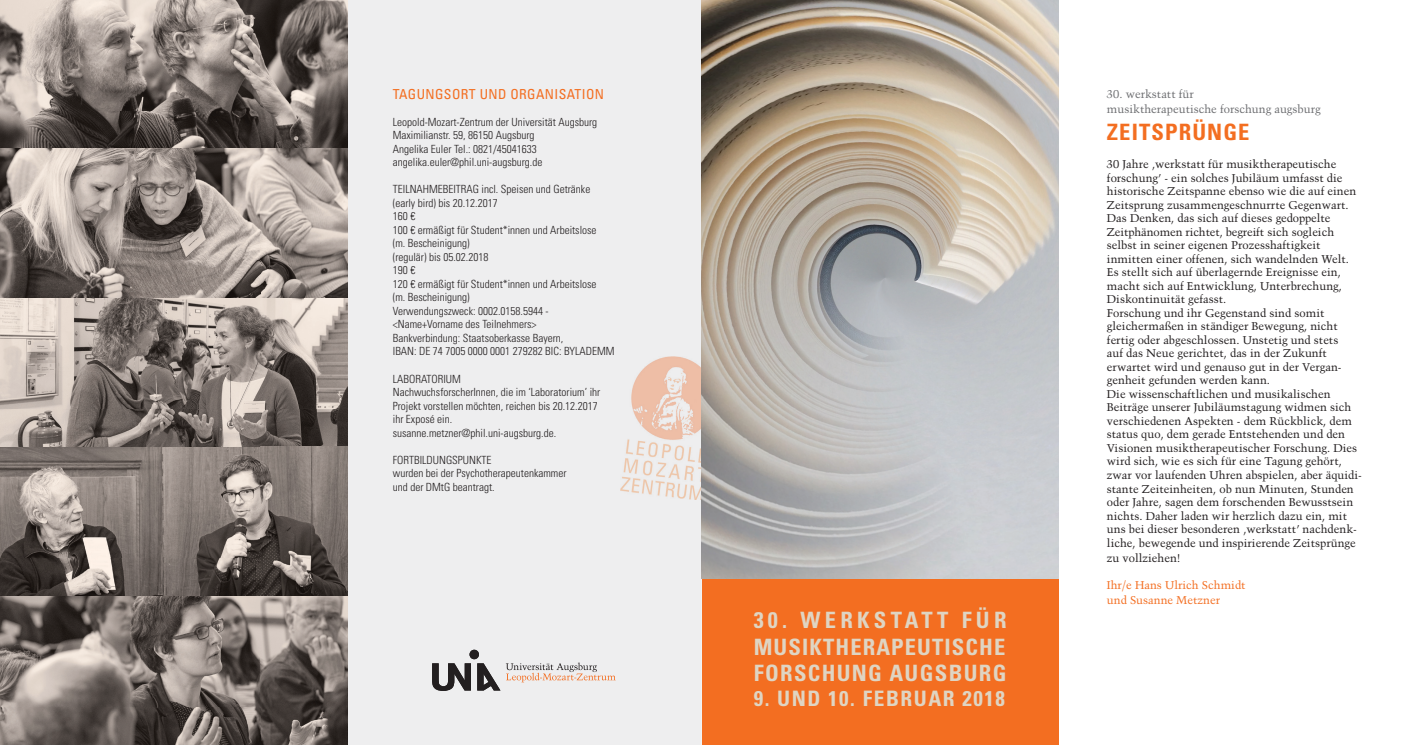
<style>
.page{position:relative;width:1407px;height:745px;background:#fff}
.page>*{position:absolute;margin:0;border:0;box-sizing:border-box;transform-origin:0 0}
.t1{font:700 condensed 22.5px/26.2px "Univers LT Std";letter-spacing:.06em;color:#dfd5c3;text-align:justify}
.t2{font:700 condensed 22.5px "Univers LT Std";letter-spacing:.05em;color:#f36e21}
.t3{font:700 condensed 21.25px "Univers LT Std";letter-spacing:.075em;color:#dfd5c3}
.t4{font:condensed 13.75px "Univers LT Std";letter-spacing:.03em;color:#f36e21}
.t5{font:11.25px/13.5px "Trump Mediaeval LT Std";color:#231f20}
.t6{font:300 condensed 11.25px/13.5px "Univers LT Std";color:#231f20}
.t7{font:11.25px/15px "Trump Mediaeval LT Std";color:#6c6d70}
.t8{font:11.25px/15px "Trump Mediaeval LT Std";color:#f36e21}
</style>
<div class="page">
<div style="left:702px;top:578px;width:356px;height:166px;background:#f36e21"></div>
<div style="left:347px;top:0;width:355px;height:744px;background:#eeeeef"></div>
<img style="left:620px;top:356px;width:82px;height:143px">
<svg style="left:506px;top:662px;width:110px;height:20px;background:#dfd3cd"></svg>
<svg style="left:432px;top:649px;width:68px;height:41px;background:#9d9b9c"></svg>
<img style="left:702px;top:0;width:356px;height:578px">
<img style="left:0;top:0;width:347px;height:744px">
<p class="t4" style="left:393px;top:85px;width:213px">TAGUNGSORT UND ORGANISATION</p>
<p class="t6" style="left:393px;top:115px;width:206px">Leopold-Mozart-Zentrum der Universität Augsburg Maximilianstr. 59, 86150 Augsburg<br>Angelika Euler Tel.: 0821/45041633 angelika.euler@phil.uni-augsburg.de</p>
<p class="t6" style="left:393px;top:182px;width:223px">TEILNAHMEBEITRAG incl. Speisen und Getränke (early bird) bis 20.12.2017<br>160 €<br>100 € ermäßigt für Student*innen und Arbeitslose<br>(m. Bescheinigung)<br>(regulär) bis 05.02.2018<br>190 €<br>120 € ermäßigt für Student*innen und Arbeitslose<br>(m. Bescheinigung)<br>Verwendungszweck: 0002.0158.5944 - &lt;Name+Vorname des Teilnehmers&gt;<br>Bankverbindung: Staatsoberkasse Bayern,<br>IBAN: DE 74 7005 0000 0001 279282 BIC: BYLADEMM</p>
<p class="t6" style="left:393px;top:371px;width:209px">LABORATORIUM<br>NachwuchsforscherInnen, die im ‘Laboratorium’ ihr Projekt vorstellen möchten, reichen bis 20.12.2017 ihr Exposé ein. susanne.metzner@phil.uni-augsburg.de.</p>
<p class="t6" style="left:393px;top:452px;width:175px">FORTBILDUNGSPUNKTE<br>wurden bei der Psychotherapeutenkammer und der DMtG beantragt.</p>
<h1 class="t1" style="left:754px;top:606px;width:254px">30. WERKSTATT FÜR MUSIKTHERAPEUTISCHE FORSCHUNG AUGSBURG</h1>
<h2 class="t3" style="left:754px;top:685px;width:253px">9. UND 10. FEBRUAR 2018</h2>
<p class="t7" style="left:1107px;top:86px;width:215px">30. werkstatt für<br>musiktherapeutische forschung augsburg</p>
<h1 class="t2" style="left:1107px;top:118px;width:144px">ZEITSPRÜNGE</h1>
<p class="t5" style="left:1107px;top:157px;width:257px">30 Jahre ‚werkstatt für musiktherapeutische forschung’ - ein solches Jubiläum umfasst die historische Zeitspanne ebenso wie die auf einen Zeitsprung zusammengeschnurrte Gegenwart.<br>Das Denken, das sich auf dieses gedoppelte Zeitphänomen richtet, begreift sich sogleich selbst in seiner eigenen Prozesshaftigkeit inmitten einer offenen, sich wandelnden Welt.<br>Es stellt sich auf überlagernde Ereignisse ein, macht sich auf Entwicklung, Unterbrechung, Diskontinuität gefasst.<br>Forschung und ihr Gegenstand sind somit gleichermaßen in ständiger Bewegung, nicht fertig oder abgeschlossen. Unstetig und stets<br>auf das Neue gerichtet, das in der Zukunft erwartet wird und genauso gut in der Vergan&shy;genheit gefunden werden kann.<br>Die wissenschaftlichen und musikalischen Beiträge unserer Jubiläumstagung widmen sich verschiedenen Aspekten - dem Rückblick, dem status quo, dem gerade Entstehenden und den Visionen musiktherapeutischer Forschung. Dies wird sich, wie es sich für eine Tagung gehört, zwar vor laufenden Uhren abspielen, aber äquidi&shy;stante Zeiteinheiten, ob nun Minuten, Stunden oder Jahre, sagen dem forschenden Bewusstsein nichts. Daher laden wir herzlich dazu ein, mit uns bei dieser besonderen ‚werkstatt’ nachdenk&shy;liche, bewegende und inspirierende Zeitsprünge</p>
<p class="t5" style="left:1107px;top:550px;width:75px">zu vollziehen!</p>
<p class="t8" style="left:1107px;top:576px;width:140px">Ihr/e Hans Ulrich Schmidt und Susanne Metzner</p>
</div>
